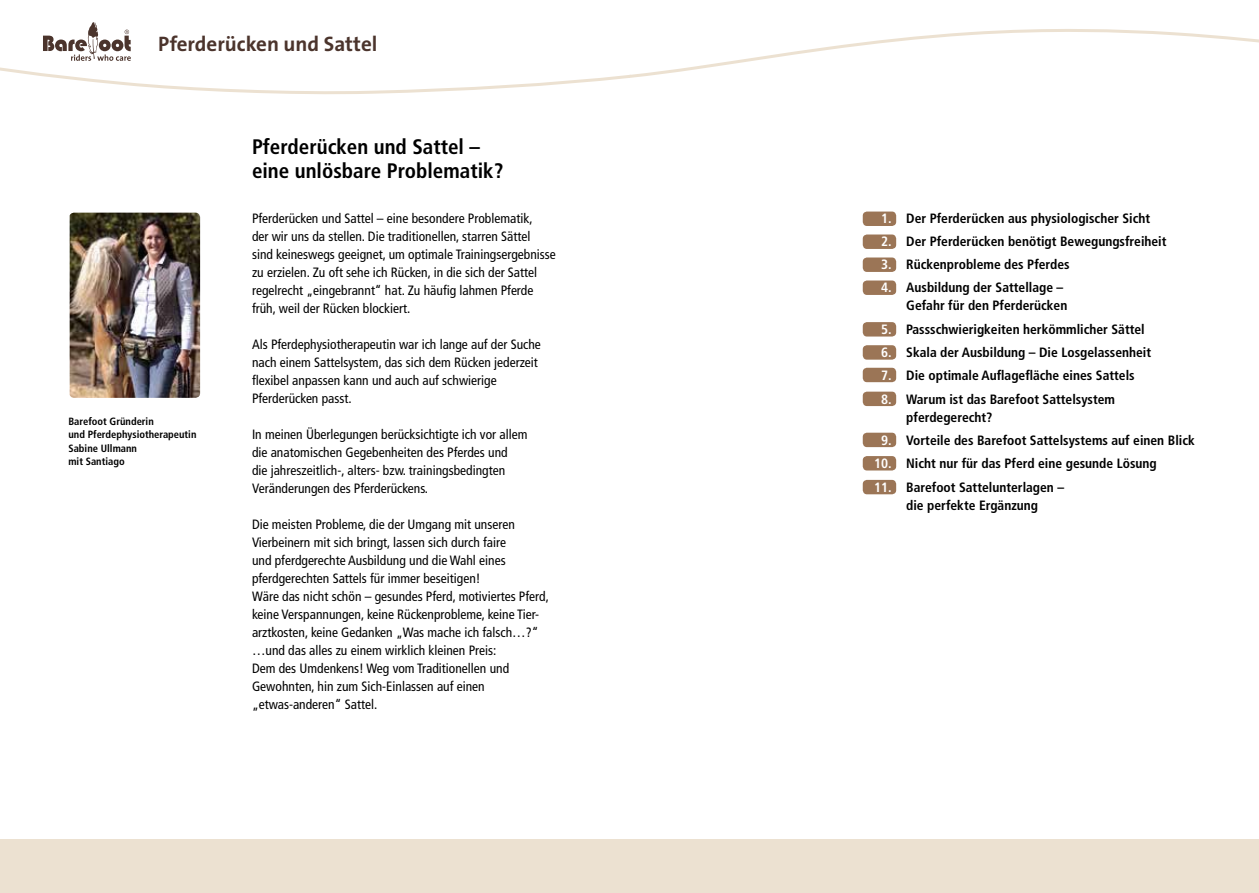
<style>
.page{position:relative;width:1259px;height:893px;background:#fff}
.page>*{position:absolute;margin:0;border:0;box-sizing:border-box;transform-origin:0 0}
.t1{font:700 condensed 21px/24px "Frutiger";color:#000}
.t2{font:700 21px "The Sans";color:#4b342c}
.t3{font:condensed 13.5px/18px "Frutiger";color:#000}
.t4{font:700 condensed 13.5px/18px "Frutiger";color:#000;text-align:right}
.t5{font:700 condensed 10.5px/13.5px "Frutiger";color:#000}
.s1{color:#fff}
</style>
<div class="page">
<div style="left:0;top:839px;width:1259px;height:54px;background:#ece1d1"></div>
<svg style="left:0;top:25px;width:1259px;height:69px"></svg>
<div style="left:862px;top:212px;width:34px;height:14px;background:#9b7556;border-radius:4px"></div>
<div style="left:862px;top:234px;width:34px;height:15px;background:#9b7556;border-radius:4px"></div>
<div style="left:862px;top:257px;width:34px;height:15px;background:#9b7556;border-radius:4px"></div>
<div style="left:862px;top:280px;width:34px;height:15px;background:#9b7556;border-radius:4px"></div>
<div style="left:862px;top:322px;width:34px;height:15px;background:#9b7556;border-radius:4px"></div>
<div style="left:862px;top:345px;width:34px;height:15px;background:#9b7556;border-radius:4px"></div>
<div style="left:862px;top:368px;width:34px;height:14px;background:#9b7556;border-radius:4px"></div>
<div style="left:862px;top:392px;width:34px;height:14px;background:#9b7556;border-radius:4px"></div>
<div style="left:862px;top:433px;width:34px;height:14px;background:#9b7556;border-radius:4px"></div>
<div style="left:862px;top:480px;width:34px;height:14px;background:#9b7556;border-radius:4px"></div>
<div style="left:862px;top:456px;width:34px;height:14px;background:#9b7556;border-radius:4px"></div>
<img style="left:70px;top:213px;width:130px;height:185px">
<h1 class="t2" style="left:158px;top:26px;width:221px">Pferderücken und Sattel</h1>
<p class="t5" style="left:68px;top:414px;width:129px">Barefoot Gründerin<br>und Pferdephysiotherapeutin<br>Sabine Ullmann<br>mit Santiago</p>
<h1 class="t1" style="left:252px;top:135px;width:253px">Pferderücken und Sattel – eine unlösbare Problematik?</h1>
<p class="t3" style="left:252px;top:209px;width:305px">Pferderücken und Sattel – eine besondere Problematik,<br>der wir uns da stellen. Die traditionellen, starren Sättel<br>sind keineswegs geeignet, um optimale Trainingsergebnisse zu erzielen. Zu oft sehe ich Rücken, in die sich der Sattel regelrecht „eingebrannt“ hat. Zu häufig lahmen Pferde früh, weil der Rücken blockiert.</p>
<p class="t3" style="left:252px;top:335px;width:290px">Als Pferdephysiotherapeutin war ich lange auf der Suche nach einem Sattelsystem, das sich dem Rücken jederzeit flexibel anpassen kann und auch auf schwierige Pferderücken passt.</p>
<p class="t3" style="left:252px;top:425px;width:277px">In meinen Überlegungen berücksichtigte ich vor allem die anatomischen Gegebenheiten des Pferdes und<br>die jahreszeitlich-, alters- bzw. trainingsbedingten Veränderungen des Pferderückens.</p>
<p class="t3" style="left:252px;top:515px;width:298px">Die meisten Probleme, die der Umgang mit unseren Vierbeinern mit sich bringt, lassen sich durch faire<br>und pferdgerechte Ausbildung und die Wahl eines pferdgerechten Sattels für immer beseitigen!<br>Wäre das nicht schön – gesundes Pferd, motiviertes Pferd, keine Verspannungen, keine Rückenprobleme, keine Tier&shy;arztkosten, keine Gedanken „Was mache ich falsch…?“ …und das alles zu einem wirklich kleinen Preis:<br>Dem des Umdenkens! Weg vom Traditionellen und Gewohnten, hin zum Sich-Einlassen auf einen „etwas-anderen“ Sattel.</p>
<p class="t4" style="left:881px;top:209px;width:270px"><span class="s1">1.</span> Der Pferderücken aus physiologischer Sicht</p>
<p class="t4" style="left:881px;top:232px;width:287px"><span class="s1">2.</span> Der Pferderücken benötigt Bewegungsfreiheit</p>
<p class="t4" style="left:881px;top:255px;width:190px"><span class="s1">3.</span> Rückenprobleme des Pferdes</p>
<p class="t4" style="left:881px;top:279px;width:188px"><span class="s1">4.</span> Ausbildung der Sattellage –<br>Gefahr für den Pferderücken</p>
<p class="t4" style="left:881px;top:320px;width:265px"><span class="s1">5.</span> Passschwierigkeiten herkömmlicher Sättel</p>
<p class="t4" style="left:881px;top:343px;width:271px"><span class="s1">6.</span> Skala der Ausbildung – Die Losgelassenheit</p>
<p class="t4" style="left:881px;top:367px;width:255px"><span class="s1">7.</span> Die optimale Auflagefläche eines Sattels</p>
<p class="t4" style="left:906px;top:390px;width:210px;text-align:left;text-indent:-25px"><span class="s1">8.</span> Warum ist das Barefoot Sattelsystem pferdegerecht?</p>
<p class="t4" style="left:881px;top:431px;width:315px"><span class="s1">9.</span> Vorteile des Barefoot Sattelsystems auf einen Blick</p>
<p class="t4" style="left:874px;top:455px;width:284px"><span class="s1">10.</span> Nicht nur für das Pferd eine gesunde Lösung</p>
<p class="t4" style="left:874px;top:478px;width:191px;text-align:center"><span class="s1">11.</span> Barefoot Sattelunterlagen – die perfekte Ergänzung</p>
</div>
